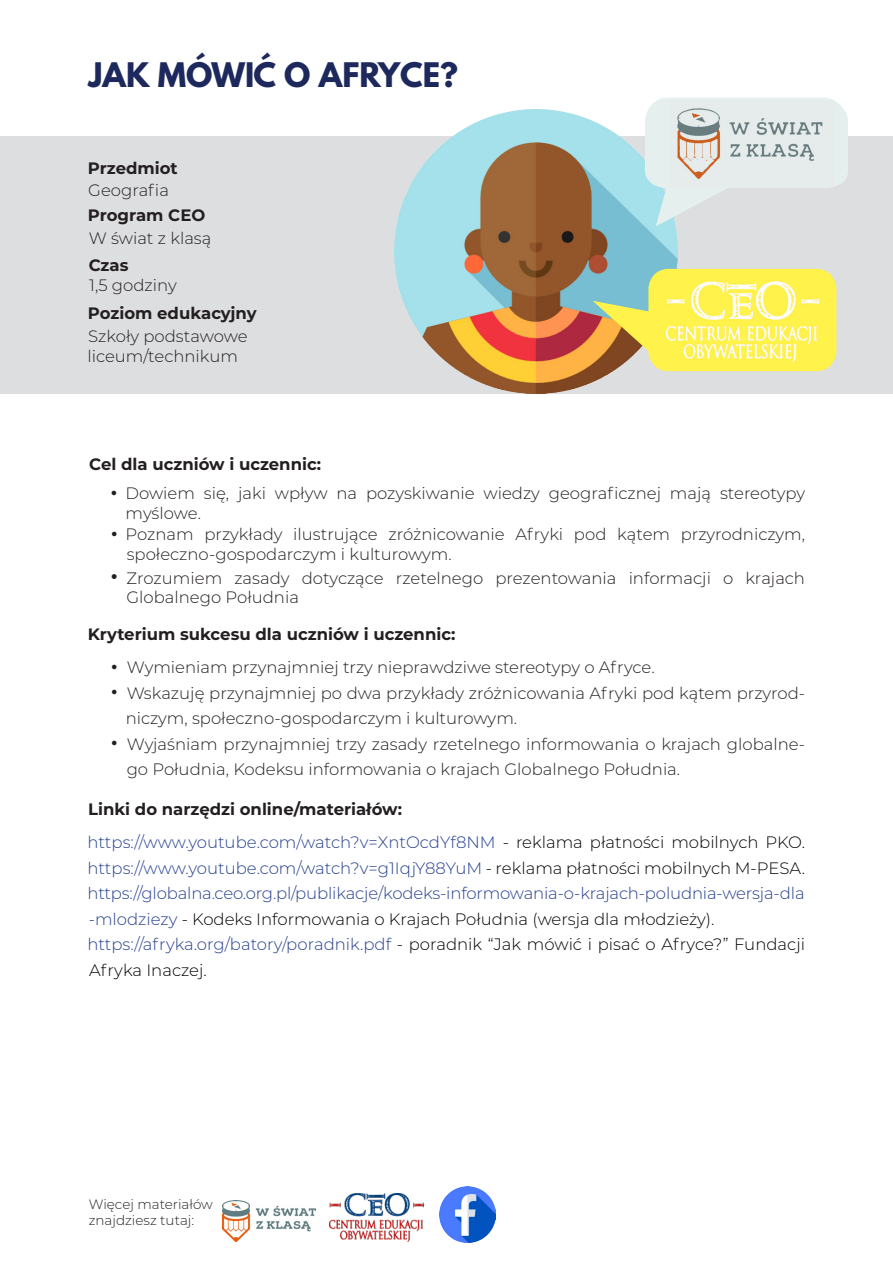
<style>
.page{position:relative;width:893px;height:1263px;background:#fff}
.page>*{position:absolute;margin:0;border:0;box-sizing:border-box;transform-origin:0 0}
.t1{font:700 30px "League Spartan";color:#1d285c}
.t2{font:300 16.5px "Montserrat";color:#231f20}
.t3{font:300 16.5px "Montserrat";letter-spacing:-.01em;color:#253f8e}
.t4{font:300 16.5px "Montserrat";color:#000}
.t5{font:700 16.5px "Montserrat";color:#231f20}
.t6{font:300 13.5px "Montserrat";color:#231f20}
.s1{font-weight:700;font-size:18px}
.s2{font-weight:700;font-size:19.5px}
.s3{color:#000}
.s4{color:#253f8e}
</style>
<div class="page">
<div style="left:0;top:136px;width:893px;height:258px;background:#dddee0"></div>
<img style="left:395px;top:109px;width:283px;height:285px">
<svg style="left:645px;top:98px;width:203px;height:128px"></svg>
<img style="left:669px;top:100px;width:165px;height:87px">
<div style="left:648px;top:269px;width:188px;height:102px;background:#fff24a;border-radius:20px"></div>
<img style="left:653px;top:271px;width:179px;height:98px">
<img style="left:222px;top:1201px;width:93px;height:41px">
<img style="left:329px;top:1194px;width:95px;height:48px">
<img style="left:439px;top:1187px;width:57px;height:55px">
<p class="t1" style="left:88px;top:52px;width:371px">JAK MÓWIĆ O AFRYCE?</p>
<p class="t5" style="left:88px;top:156px;width:91px">Przedmiot</p>
<p class="t2" style="left:88px;top:179px;width:82px">Geografia</p>
<p class="t5" style="left:88px;top:203px;width:119px">Program CEO</p>
<p class="t2" style="left:89px;top:227px;width:124px">W świat z klasą</p>
<p class="t5" style="left:89px;top:254px;width:41px">Czas</p>
<p class="t2" style="left:89px;top:274px;width:89px">1,5 godziny</p>
<p class="t5" style="left:88px;top:302px;width:170px">Poziom edukacyjny</p>
<p class="t2" style="left:88px;top:325px;width:161px">Szkoły podstawowe</p>
<p class="t2" style="left:87px;top:345px;width:152px">liceum/technikum</p>
<p class="t5" style="left:89px;top:452px;width:233px">Cel dla uczniów i uczennic:</p>
<p class="t2" style="left:111px;top:482px;width:696px"><span class="s1">•</span> Dowiem się, jaki wpływ na pozyskiwanie wiedzy geograficznej mają stereotypy</p>
<p class="t2" style="left:126px;top:502px;width:77px">myślowe.</p>
<p class="t2" style="left:111px;top:523px;width:696px"><span class="s1">•</span> Poznam przykłady ilustrujące zróżnicowanie Afryki pod kątem przyrodniczym,</p>
<p class="t2" style="left:127px;top:543px;width:327px">społeczno-gospodarczym i kulturowym.</p>
<p class="t2" style="left:111px;top:567px;width:696px"><span class="s2">•</span> Zrozumiem zasady dotyczące rzetelnego prezentowania informacji o krajach</p>
<p class="t2" style="left:127px;top:586px;width:174px">Globalnego Południa</p>
<p class="t5" style="left:88px;top:622px;width:369px">Kryterium sukcesu dla uczniów i uczennic:</p>
<p class="t2" style="left:111px;top:656px;width:545px"><span class="s1">•</span> Wymieniam przynajmniej trzy nieprawdziwe stereotypy o Afryce.</p>
<p class="t2" style="left:111px;top:681px;width:695px"><span class="s1">•</span> Wskazuję przynajmniej po dwa przykłady zróżnicowania Afryki pod kątem przyrod-</p>
<p class="t2" style="left:126px;top:707px;width:393px">niczym, społeczno-gospodarczym i kulturowym.</p>
<p class="t2" style="left:111px;top:732px;width:695px"><span class="s1">•</span> Wyjaśniam przynajmniej trzy zasady rzetelnego informowania o krajach globalne-</p>
<p class="t2" style="left:127px;top:758px;width:555px">go Południa, Kodeksu informowania o krajach Globalnego Południa.</p>
<p class="t5" style="left:88px;top:797px;width:315px">Linki do narzędzi online/materiałów:</p>
<p class="t3" style="left:88px;top:831px;width:719px">https://www.youtube.com/watch?v=XntOcdYf8NM <span class="s3">- reklama płatności mobilnych PKO.</span></p>
<p class="t3" style="left:88px;top:857px;width:719px">https://www.youtube.com/watch?v=g1IqjY88YuM <span class="s3">- reklama płatności mobilnych M-PESA.</span></p>
<p class="t3" style="left:87px;top:882px;width:719px">https://globalna.ceo.org.pl/publikacje/kodeks-informowania-o-krajach-poludnia-wersja-dla</p>
<p class="t4" style="left:89px;top:908px;width:627px"><span class="s4">-mlodziezy</span> - Kodeks Informowania o Krajach Południa (wersja dla młodzieży).</p>
<p class="t4" style="left:87px;top:933px;width:719px"><span class="s4">https://afryka.org/batory/poradnik.pdf</span> - poradnik “Jak mówić i pisać o Afryce?” Fundacji</p>
<p class="t4" style="left:89px;top:959px;width:119px">Afryka Inaczej.</p>
<p class="t6" style="left:89px;top:1195px;width:126px">Więcej materiałów</p>
<p class="t6" style="left:89px;top:1211px;width:107px">znajdziesz tutaj:</p>
</div>
